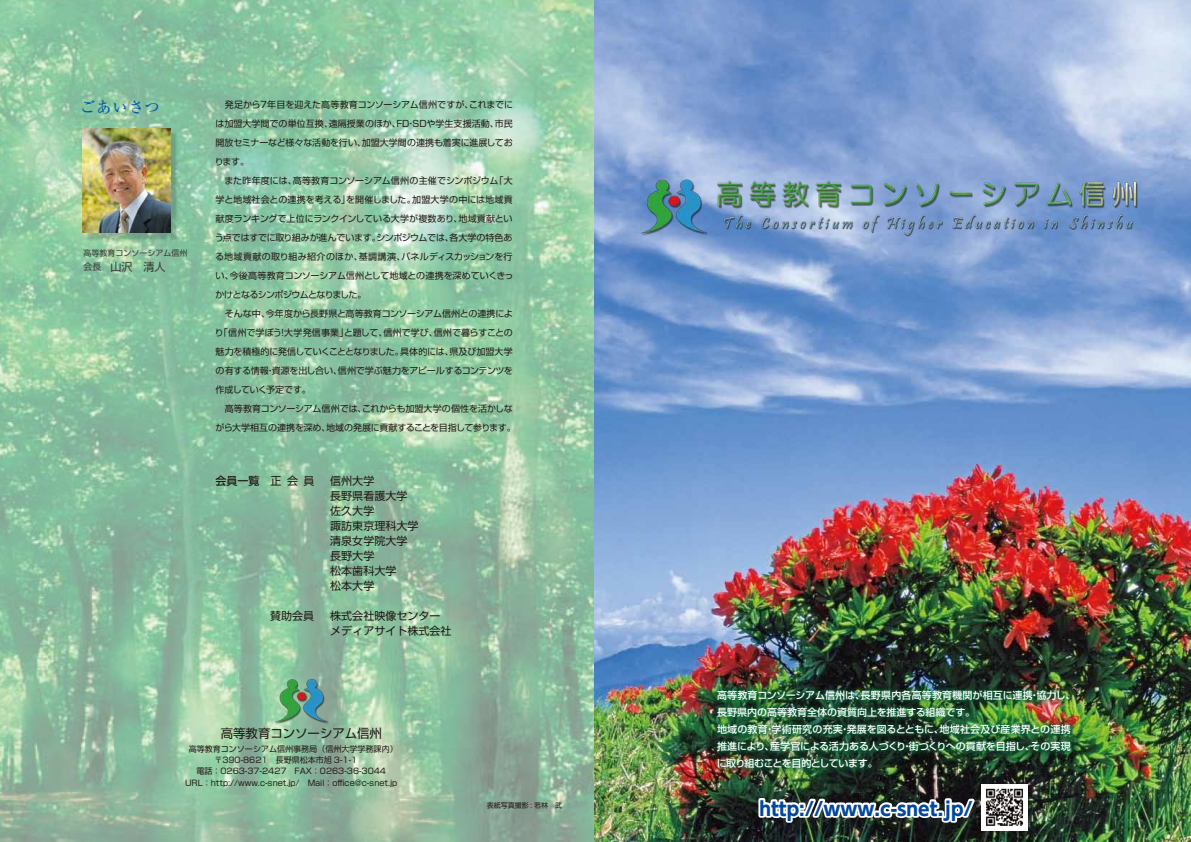
<style>
.page{position:relative;width:1191px;height:842px;background:#fff}
.page>*{position:absolute;margin:0;border:0;box-sizing:border-box;transform-origin:0 0}
.t1{font:700 18.7px "UD Shin Go Pro";color:#00479d}
.t2{font:500 15.8px "Ryumin Pro";letter-spacing:.075em;color:#005bac;scale:.95 1}
.t3{font:12.4px "Shin Go Pro";color:#221815}
.t4{font:11px/15px "Shin Go Pro";color:#221815}
.t5{font:11px "Shin Go Pro";color:#3e3a39}
.t6{font:500 11px "Shin Go Pro";color:#221815}
.t7{font:500 10px/17px "Shin Go Pro";color:#fff}
.t8{font:9px/19px "Shin Go Pro";letter-spacing:-.01em;color:#221815}
.t9{font:8px/11.3px "Shin Go Pro";color:#221815;text-align:center}
.t10{font:8px "Shin Go Pro";color:#3e3a39}
.t11{font:7px "Shin Go Pro";color:#221815}
.s1{font-size:9px}
.s2{font-weight:400}
.s3{font-weight:300}
</style>
<div class="page">
<img style="left:0;top:0;width:1191px;height:842px">
<img style="left:85px;top:130px;width:94px;height:111px">
<img style="left:594px;top:51px;width:597px;height:141px">
<img style="left:82px;top:128px;width:89px;height:105px">
<img style="left:680px;top:654px;width:427px;height:152px">
<img style="left:629px;top:159px;width:529px;height:88px">
<img style="left:756px;top:788px;width:222px;height:42px">
<img style="left:981px;top:785px;width:46px;height:46px">
<img style="left:272px;top:668px;width:61px;height:59px">
<h2 class="t2" style="left:80px;top:95px;width:85px">ごあいさつ</h2>
<p class="t10" style="left:83px;top:246px;width:105px">高等教育コンソーシアム信州</p>
<p class="t5" style="left:83px;top:258px;width:83px"><span class="s1">会長　</span>山沢　清人</p>
<p class="t8" style="left:215px;top:94px;width:302px">　発足から７年目を迎えた高等教育コンソーシアム信州ですが、これまでには加盟大学間での単位互換、遠隔授業のほか、FD・SDや学生支援活動、市民開放セミナーなど様々な活動を行い、加盟大学間の連携も着実に進展しております。<br>　また昨年度には、高等教育コンソーシアム信州の主催でシンポジウム「大学と地域社会との連携を考える」を開催しました。加盟大学の中には地域貢献度ランキングで上位にランクインしている大学が複数あり、地域貢献という点ではすでに取り組みが進んでいます。シンポジウムでは、各大学の特色ある地域貢献の取り組み紹介のほか、基調講演、パネルディスカッションを行い、今後高等教育コンソーシアム信州として地域との連携を深めていくきっかけとなるシンポジウムとなりました。<br>　そんな中、今年度から長野県と高等教育コンソーシアム信州との連携により「信州で学ぼう！大学発信事業」と題して、信州で学び、信州で暮らすことの魅力を積極的に発信していくこととなりました。具体的には、県及び加盟大学の有する情報・資源を出し合い、信州で学ぶ魅力をアピールするコンテンツを作成していく予定です。<br>　高等教育コンソーシアム信州では、これからも加盟大学の個性を活かしながら大学相互の連携を深め、地域の発展に貢献することを目指して参ります。</p>
<p class="t6" style="left:216px;top:472px;width:100px">会員一覧 <span class="s2">正会員</span></p>
<p class="t4" style="left:252px;top:607px;width:64px"><span class="s3">　</span> 賛助会員</p>
<p class="t4" style="left:330px;top:472px;width:89px">信州大学<br>長野県看護大学佐久大学<br>諏訪東京理科大学清泉女学院大学長野大学<br>松本歯科大学<br>松本大学</p>
<p class="t4" style="left:330px;top:607px;width:122px">株式会社映像センターメディアサイト株式会社</p>
<h3 class="t3" style="left:221px;top:723px;width:163px">高等教育コンソーシアム信州</h3>
<p class="t9" style="left:185px;top:742px;width:214px">高等教育コンソーシアム信州事務局（信州大学学務課内）〒390-8621　長野県松本市旭 3-1-1　<br>電話：0263-37-2427　FAX：0263-36-3044<br>URL：http://www.c-snet.jp/　Mail：office@c-snet.jp</p>
<p class="t11" style="left:487px;top:800px;width:77px">表紙写真撮影 : 若林　武</p>
<p class="t7" style="left:716px;top:686px;width:360px">高等教育コンソーシアム信州は、長野県内各高等教育機関が相互に連携・協力し、長野県内の高等教育全体の資質向上を推進する組織です。<br>地域の教育・学術研究の充実・発展を図るとともに、地域社会及び産業界との連携推進により、産学官による活力ある人づくり・街づくりへの貢献を目指し、その実現に取り組むことを目的としています。</p>
<h1 class="t1" style="left:759px;top:793px;width:215px">http://www.c-snet.jp/</h1>
</div>
